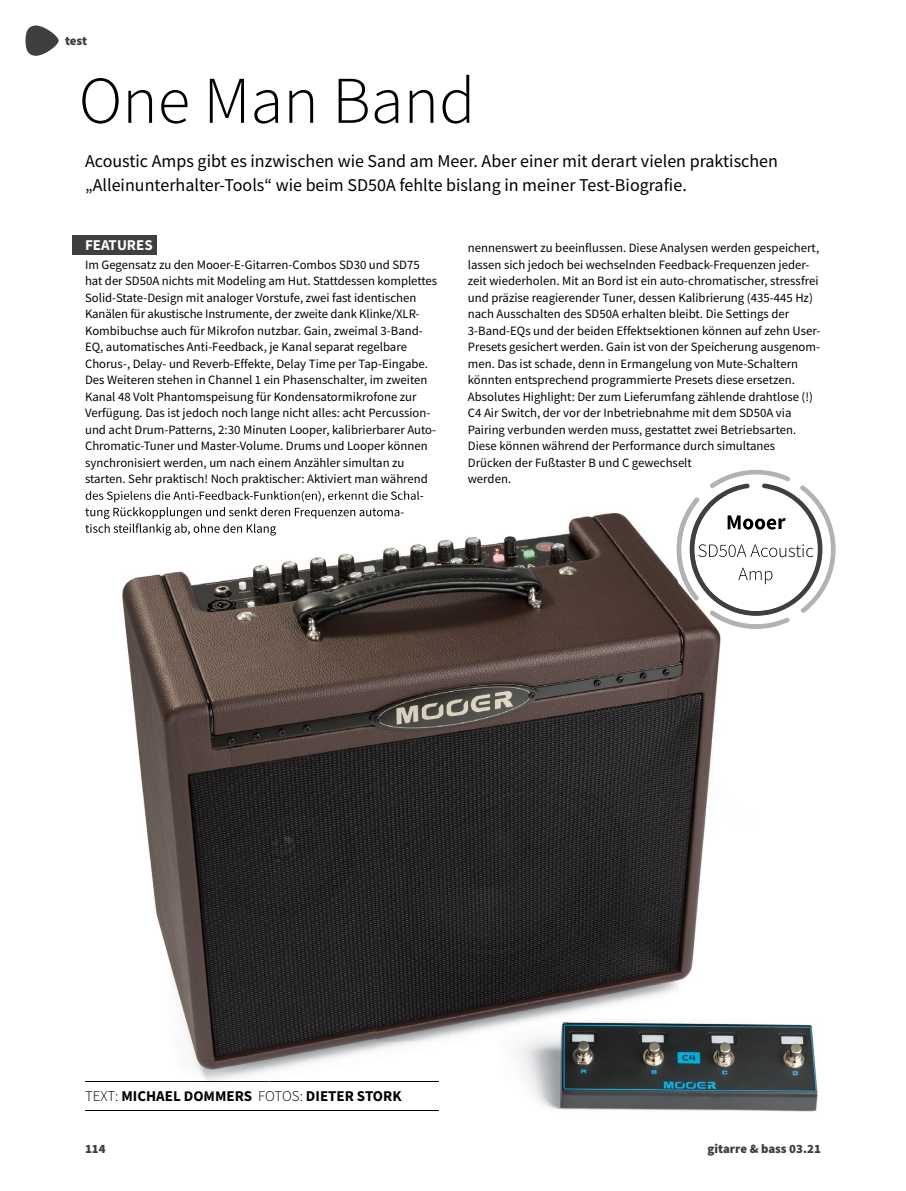
<style>
.page{position:relative;width:906px;height:1191px;background:#fff}
.page>*{position:absolute;margin:0;border:0;box-sizing:border-box;transform-origin:0 0}
.t1{font:300 66.75px "Source Sans Pro";color:#000}
.t2{font:18px/24px "Source Sans Pro";color:#000}
.t3{font:700 15px "Source Sans Pro";color:#000}
.t4{font:700 15px "Source Sans Pro";color:#fff}
.t5{font:12.75px/16.5px "Source Sans Pro";color:#000}
.t6{font:900 12.75px "Source Sans Pro";color:#3f3f3e}
.s1{font-weight:300}
</style>
<div class="page">
<div style="left:72px;top:235px;width:85px;height:19px;background:#3f3f3e"></div>
<hr style="left:85px;top:1081px;width:353px;height:1px;background:#000">
<hr style="left:85px;top:1109px;width:353px;height:1px;background:#000">
<img style="left:518px;top:1023px;width:300px;height:89px">
<svg style="left:710px;top:470px;width:125px;height:156px"></svg>
<img style="left:85px;top:495px;width:593px;height:297px">
<img style="left:678px;top:600px;width:43px;height:384px">
<img style="left:142px;top:792px;width:234px;height:290px">
<img style="left:376px;top:792px;width:302px;height:250px">
<img style="left:376px;top:1041px;width:96px;height:9px">
<img style="left:86px;top:494px;width:337px;height:8px">
<img style="left:85px;top:507px;width:319px;height:12px">
<img style="left:85px;top:523px;width:191px;height:12px">
<img style="left:162px;top:1081px;width:108px;height:1px">
<img style="left:185px;top:1091px;width:34px;height:5px">
<img style="left:517px;top:1018px;width:73px;height:14px">
<img style="left:689px;top:494px;width:89px;height:122px">
<img style="left:676px;top:497px;width:23px;height:103px">
<img style="left:709px;top:610px;width:69px;height:19px">
<img style="left:727px;top:515px;width:51px;height:14px">
<img style="left:698px;top:544px;width:80px;height:13px">
<img style="left:738px;top:568px;width:34px;height:16px">
<svg style="left:26px;top:26px;width:33px;height:30px"></svg>
<p class="t6" style="left:65px;top:32px;width:24px">test</p>
<h1 class="t1" style="left:79px;top:60px;width:398px">One Man Band</h1>
<h2 class="t2" style="left:85px;top:148px;width:694px">Acoustic Amps gibt es inzwischen wie Sand am Meer. Aber einer mit derart vielen praktischen „Alleinunterhalter-Tools“ wie beim SD50A fehlte bislang in meiner Test-Biografie.</h2>
<p class="t4" style="left:85px;top:235px;width:69px">FEATURES</p>
<p class="t5" style="left:85px;top:256px;width:354px">Im Gegensatz zu den Mooer-E-Gitarren-Combos SD30 und SD75 hat der SD50A nichts mit Modeling am Hut. Stattdessen komplettes Solid-State-Design mit analoger Vorstufe, zwei fast identischen Kanälen für akustische Instrumente, der zweite dank Klinke/XLR-Kombibuchse auch für Mikrofon nutzbar. Gain, zweimal 3-Band-EQ, automatisches Anti-Feedback, je Kanal separat regelbare Chorus-, Delay- und Reverb-Effekte, Delay Time per Tap-Eingabe.<br>Des Weiteren stehen in Channel 1 ein Phasenschalter, im zweiten Kanal 48 Volt Phantomspeisung für Kondensatormikrofone zur Verfügung. Das ist jedoch noch lange nicht alles: acht Percussion&shy;und acht Drum-Patterns, 2:30 Minuten Looper, kalibrierbarer Auto-Chromatic-Tuner und Master-Volume. Drums und Looper können synchronisiert werden, um nach einem Anzähler simultan zu starten. Sehr praktisch! Noch praktischer: Aktiviert man während des Spielens die Anti-Feedback-Funktion(en), erkennt die Schal-</p>
<p class="t5" style="left:468px;top:239px;width:354px">nennenswert zu beeinflussen. Diese Analysen werden gespeichert, lassen sich jedoch bei wechselnden Feedback-Frequenzen jeder&shy;zeit wiederholen. Mit an Bord ist ein auto-chromatischer, stressfrei und präzise reagierender Tuner, dessen Kalibrierung (435-445 Hz) nach Ausschalten des SD50A erhalten bleibt. Die Settings der 3-Band-EQs und der beiden Effektsektionen können auf zehn User-Presets gesichert werden. Gain ist von der Speicherung ausgenom&shy;men. Das ist schade, denn in Ermangelung von Mute-Schaltern könnten entsprechend programmierte Presets diese ersetzen.<br>Absolutes Highlight: Der zum Lieferumfang zählende drahtlose (!)<br>C4 Air Switch, der vor der Inbetriebnahme mit dem SD50A via Pairing verbunden werden muss, gestattet zwei Betriebsarten.<br>Diese können während der Performance durch simultanes Drücken der Fußtaster B und C gewechselt<br>werden.</p>
<p class="t3" style="left:85px;top:1086px;width:318px"><span class="s1">TEXT:</span> MICHAEL DOMMERS <span class="s1">FOTOS:</span> DIETER STORK</p>
<p class="t6" style="left:85px;top:1140px;width:22px">114</p>
<p class="t6" style="left:707px;top:1140px;width:115px">gitarre &amp; bass 03.21</p>
</div>
